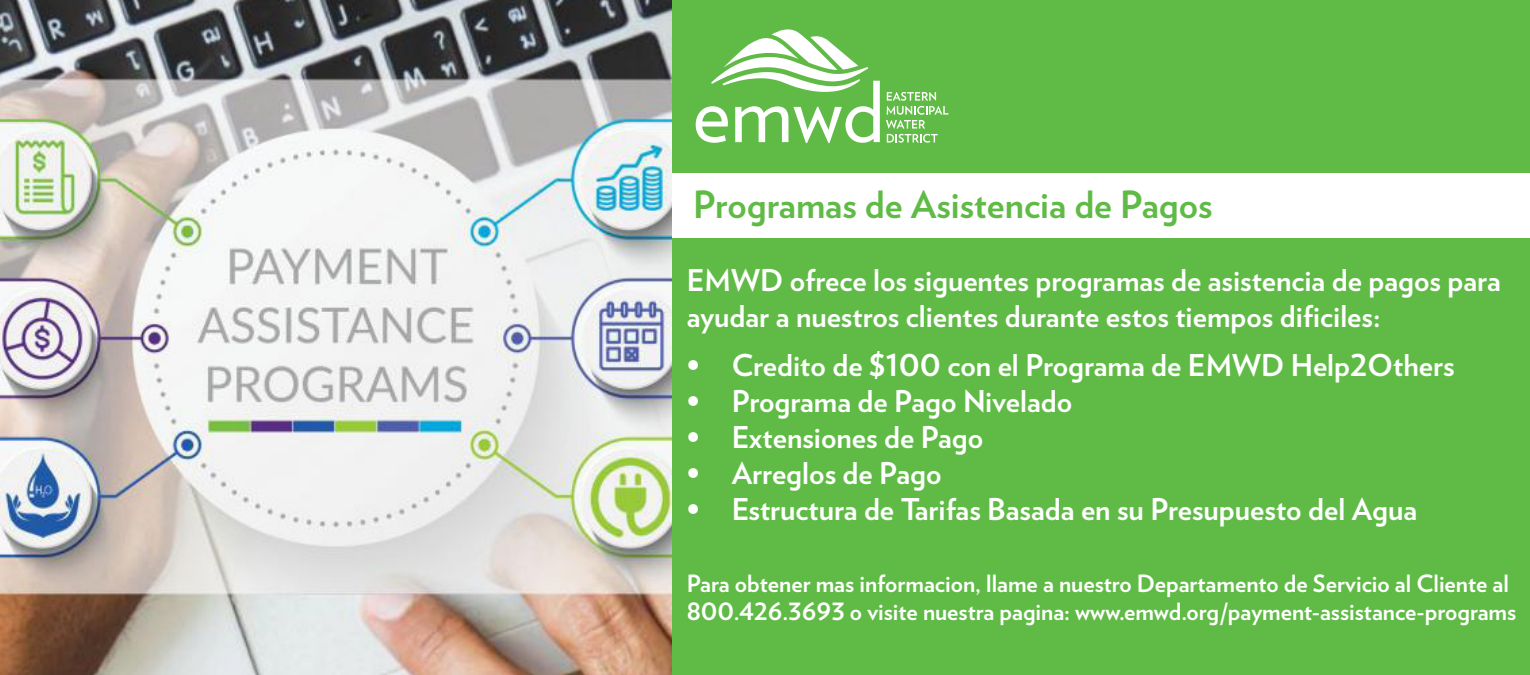
<style>
.page{position:relative;width:1530px;height:675px;background:#fff}
.page>*{position:absolute;margin:0;border:0;box-sizing:border-box;transform-origin:0 0}
.t1{font:700 37.5px "Verlag";color:#60bb46}
.t2{font:700 30px/36px "Verlag";color:#fff}
.t3{font:700 23.75px/27.5px "Verlag";color:#fff}
</style>
<div class="page">
<div style="left:669px;top:0;width:861px;height:675px;background:#60bb46"></div>
<div style="left:639px;top:173px;width:891px;height:65px;background:#fff"></div>
<img style="left:0;top:0;width:671px;height:675px">
<svg style="left:886px;top:92px;width:62px;height:51px"></svg>
<svg style="left:696px;top:29px;width:184px;height:114px"></svg>
<p class="t1" style="left:693px;top:175px;width:521px">Programas de Asistencia de Pagos</p>
<p class="t2" style="left:687px;top:261px;width:816px">EMWD ofrece los siguentes programas de asistencia de pagos para ayudar a nuestros clientes durante estos tiempos dificiles:</p>
<p class="t2" style="left:687px;top:345px;width:769px">• Credito de $100 con el Programa de EMWD Help2Others</p>
<p class="t2" style="left:687px;top:381px;width:387px">• Programa de Pago Nivelado</p>
<p class="t2" style="left:687px;top:417px;width:298px">• Extensiones de Pago</p>
<p class="t2" style="left:687px;top:453px;width:256px">• Arreglos de Pago</p>
<p class="t2" style="left:687px;top:489px;width:732px">• Estructura de Tarifas Basada en su Presupuesto del Agua</p>
<p class="t3" style="left:687px;top:569px;width:831px">Para obtener mas informacion, llame a nuestro Departamento de Servicio al Cliente al<br>800.426.3693 o visite nuestra pagina: www.emwd.org/payment-assistance-programs</p>
</div>
